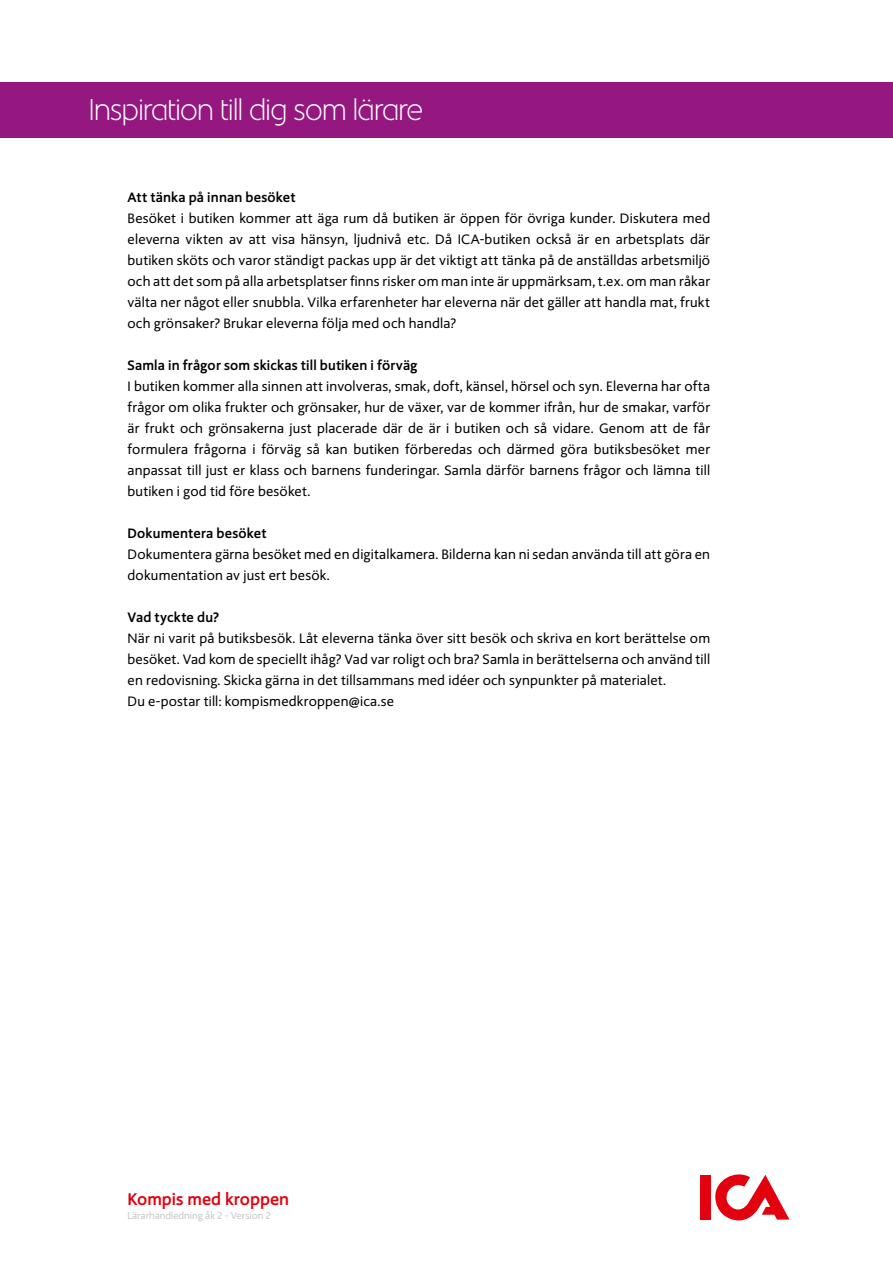
<style>
.page{position:relative;width:893px;height:1263px;background:#fff}
.page>*{position:absolute;margin:0;border:0;box-sizing:border-box;transform-origin:0 0}
.t1{font:300 30px "ICA Rubrik";color:#fff}
.t2{font:700 16.8px "ICA Text";color:#e3000f}
.t3{font:13.5px/21px "ICA Text";letter-spacing:.015em;color:#000;text-align:justify}
.t4{font:700 13.5px "ICA Text";letter-spacing:.015em;color:#000}
.t5{font:9.75px "ICA Text";color:#c5c6c6}
</style>
<div class="page">
<div style="left:0;top:82px;width:893px;height:56px;background:#951881"></div>
<div style="left:700px;top:1175px;width:11px;height:44px;background:#e3000f"></div>
<svg style="left:715px;top:1174px;width:74px;height:46px"></svg>
<h1 class="t1" style="left:89px;top:93px;width:335px">Inspiration till dig som lärare</h1>
<p class="t4" style="left:128px;top:189px;width:170px">Att tänka på innan besöket</p>
<p class="t3" style="left:128px;top:208px;width:584px">Besöket i butiken kommer att äga rum då butiken är öppen för övriga kunder. Diskutera med eleverna vikten av att visa hänsyn, ljudnivå etc. Då ICA-butiken också är en arbetsplats där butiken sköts och varor ständigt packas upp är det viktigt att tänka på de anställdas arbetsmiljö och att det som på alla arbetsplatser finns risker om man inte är uppmärksam, t.ex. om man råkar välta ner något eller snubbla. Vilka erfarenheter har eleverna när det gäller att handla mat, frukt och grönsaker? Brukar eleverna följa med och handla?</p>
<p class="t4" style="left:128px;top:357px;width:291px">Samla in frågor som skickas till butiken i förväg</p>
<p class="t3" style="left:128px;top:376px;width:584px">I butiken kommer alla sinnen att involveras, smak, doft, känsel, hörsel och syn. Eleverna har ofta frågor om olika frukter och grönsaker, hur de växer, var de kommer ifrån, hur de smakar, varför är frukt och grönsakerna just placerade där de är i butiken och så vidare. Genom att de får formulera frågorna i förväg så kan butiken förberedas och därmed göra butiksbesöket mer anpassat till just er klass och barnens funderingar. Samla därför barnens frågor och lämna till butiken i god tid före besöket.</p>
<p class="t4" style="left:128px;top:525px;width:141px">Dokumentera besöket</p>
<p class="t3" style="left:128px;top:544px;width:584px">Dokumentera gärna besöket med en digitalkamera. Bilderna kan ni sedan använda till att göra en dokumentation av just ert besök.</p>
<p class="t4" style="left:128px;top:609px;width:93px">Vad tyckte du?</p>
<p class="t3" style="left:128px;top:628px;width:584px;text-align:left">När ni varit på butiksbesök. Låt eleverna tänka över sitt besök och skriva en kort berättelse om besöket. Vad kom de speciellt ihåg? Vad var roligt och bra? Samla in berättelserna och använd till en redovisning. Skicka gärna in det tillsammans med idéer och synpunkter på materialet.<br>Du e-postar till: kompismedkroppen@ica.se</p>
<p class="t2" style="left:128px;top:1189px;width:163px">Kompis med kroppen</p>
<p class="t5" style="left:128px;top:1210px;width:145px">Lärarhandledning åk 2 - Version 2</p>
</div>
